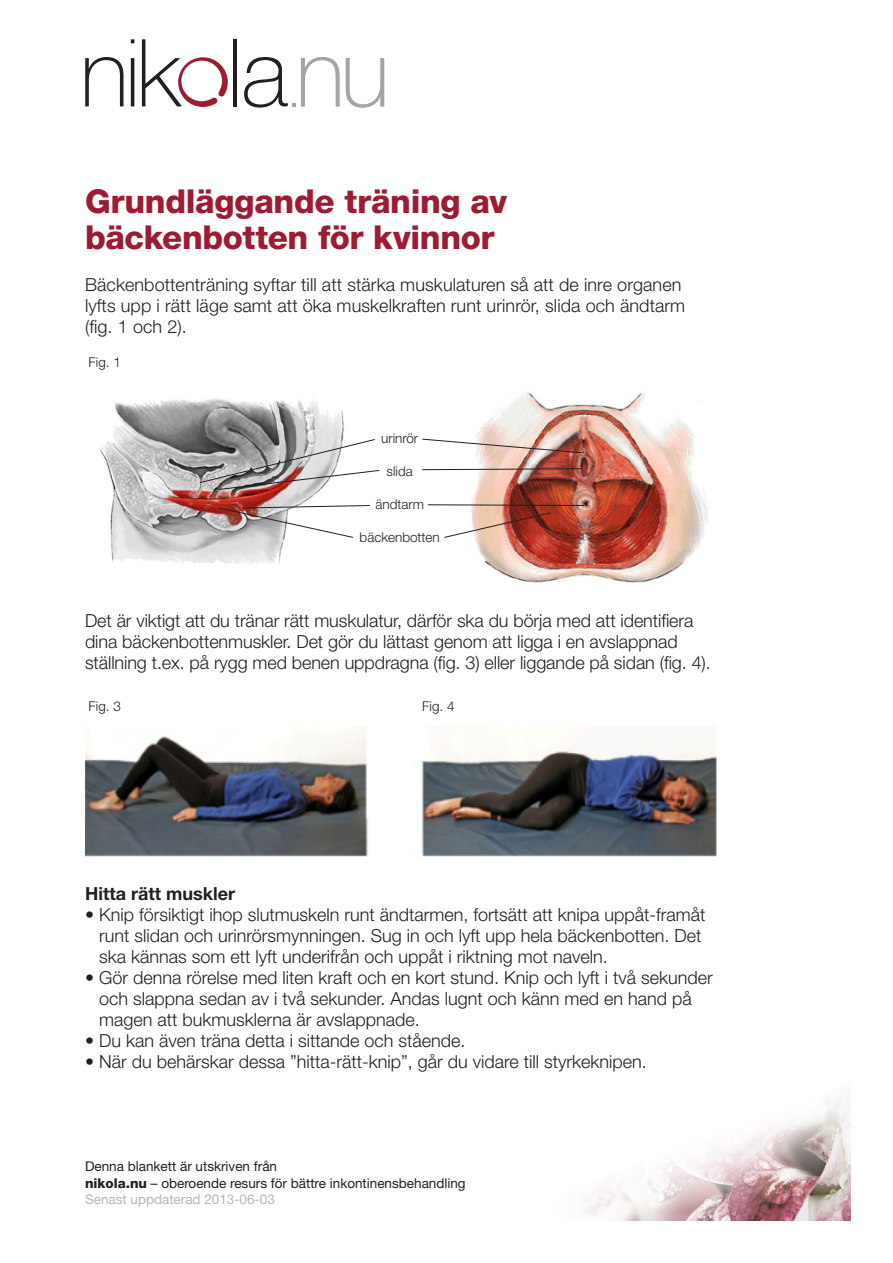
<style>
.page{position:relative;width:893px;height:1263px;background:#fff}
.page>*{position:absolute;margin:0;border:0;box-sizing:border-box;transform-origin:0 0}
.t1{font:800 33px/36px "Helvetica Neue LT Std";letter-spacing:-.01em;color:#9e1b34}
.t2{font:300 18px/21px "Helvetica Neue LT Std";color:#231f20}
.t3{font:700 18px "Helvetica Neue LT Std";color:#231f20}
.t4{font:13.5px/16.5px "Helvetica Neue LT Std";color:#231f20}
.t5{font:300 13.5px "Helvetica Neue LT Std";color:#231f20}
.s1{font-weight:800}
.s2{color:#b6b7bb}
</style>
<div class="page">
<svg style="left:585px;top:1091px;width:266px;height:130px"></svg>
<svg style="left:85px;top:57px;width:38px;height:49px"></svg>
<hr style="left:131px;top:58px;width:3px;height:48px;background:#231f20">
<svg style="left:131px;top:39px;width:3px;height:4px"></svg>
<hr style="left:233px;top:39px;width:4px;height:67px;background:#231f20">
<svg style="left:244px;top:57px;width:96px;height:51px"></svg>
<svg style="left:346px;top:58px;width:38px;height:50px"></svg>
<svg style="left:142px;top:39px;width:86px;height:68px"></svg>
<img style="left:85px;top:730px;width:631px;height:127px">
<img style="left:422px;top:392px;width:286px;height:191px">
<img style="left:100px;top:398px;width:244px;height:166px">
<img style="left:422px;top:438px;width:161px;height:16px">
<svg style="left:199px;top:439px;width:181px;height:51px"></svg>
<svg style="left:422px;top:468px;width:161px;height:2px"></svg>
<img style="left:443px;top:512px;width:109px;height:26px">
<svg style="left:427px;top:504px;width:158px;height:2px"></svg>
<svg style="left:218px;top:505px;width:152px;height:33px"></svg>
<h1 class="t1" style="left:85px;top:183px;width:424px">Grundläggande träning av bäckenbotten för kvinnor</h1>
<p class="t2" style="left:85px;top:274px;width:602px">Bäckenbottenträning syftar till att stärka muskulaturen så att de inre organen lyfts upp i rätt läge samt att öka muskelkraften runt urinrör, slida och ändtarm (fig. 1 och 2).</p>
<p class="t5" style="left:89px;top:353px;width:34px">Fig. 1</p>
<p class="t5" style="left:381px;top:429px;width:39px">urinrör</p>
<p class="t5" style="left:387px;top:462px;width:28px">slida</p>
<p class="t5" style="left:375px;top:495px;width:50px">ändtarm</p>
<p class="t5" style="left:360px;top:528px;width:82px">bäckenbotten</p>
<p class="t2" style="left:85px;top:610px;width:627px">Det är viktigt att du tränar rätt muskulatur, därför ska du börja med att identifiera dina bäckenbottenmuskler. Det gör du lättast genom att ligga i en avslappnad ställning t.ex. på rygg med benen uppdragna (fig. 3) eller liggande på sidan (fig. 4).</p>
<p class="t5" style="left:89px;top:698px;width:34px">Fig. 3</p>
<p class="t5" style="left:422px;top:698px;width:34px">Fig. 4</p>
<p class="t3" style="left:85px;top:882px;width:151px">Hitta rätt muskler</p>
<p class="t2" style="left:99px;top:904px;width:608px;text-indent:-14px">• Knip försiktigt ihop slutmuskeln runt ändtarmen, fortsätt att knipa uppåt-framåt runt slidan och urinrörsmynningen. Sug in och lyft upp hela bäckenbotten. Det ska kännas som ett lyft underifrån och uppåt i riktning mot naveln.</p>
<p class="t2" style="left:99px;top:967px;width:615px;text-indent:-14px">• Gör denna rörelse med liten kraft och en kort stund. Knip och lyft i två sekunder och slappna sedan av i två sekunder. Andas lugnt och känn med en hand på magen att bukmusklerna är avslappnade.</p>
<p class="t2" style="left:85px;top:1030px;width:382px">• Du kan även träna detta i sittande och stående.</p>
<p class="t2" style="left:85px;top:1051px;width:563px">• När du behärskar dessa ”hitta-rätt-knip”, går du vidare till styrkeknipen.</p>
<p class="t4" style="left:85px;top:1158px;width:382px">Denna blankett är utskriven från<br><span class="s1">nikola.nu</span> – oberoende resurs för bättre inkontinensbehandling<br><span class="s2">Senast uppdaterad 2013-06-03</span></p>
</div>
